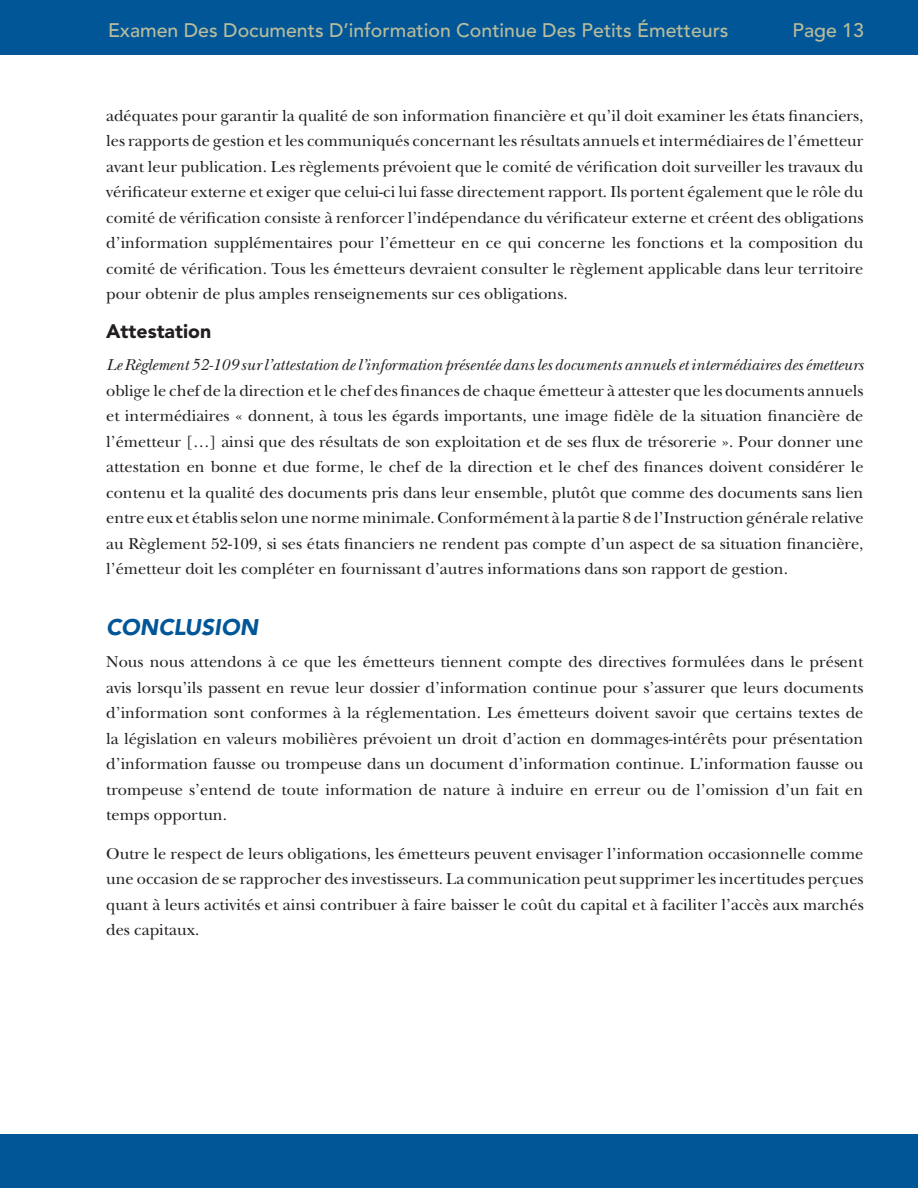
<style>
.page{position:relative;width:918px;height:1188px;background:#fff}
.page>*{position:absolute;margin:0;border:0;box-sizing:border-box;transform-origin:0 0}
.t1{font:italic 900 22.5px "Avenir";color:#015698}
.t2{font:500 19.5px "Avenir";color:#b9bd9b}
.t3{font:900 19.5px "Avenir";color:#231f20}
.t4{font:16.5px/25.5px "New Baskerville";color:#231f20;text-align:justify}
.t5{font:italic 16.5px "New Baskerville";color:#231f20}
</style>
<div class="page">
<div style="left:0;top:1134px;width:918px;height:54px;background:#015698"></div>
<div style="left:0;top:0;width:918px;height:55px;background:#015698"></div>
<p class="t2" style="left:108px;top:19px;width:622px">Examen Des Documents D’information Continue Des Petits Émetteurs</p>
<p class="t2" style="left:792px;top:19px;width:71px">Page 13</p>
<p class="t4" style="left:106px;top:103px;width:759px">adéquates pour garantir la qualité de son information financière et qu’il doit examiner les états financiers, les rapports de gestion et les communiqués concernant les résultats annuels et intermédiaires de l’émetteur avant leur publication. Les règlements prévoient que le comité de vérification doit surveiller les travaux du vérificateur externe et exiger que celui-ci lui fasse directement rapport. Ils portent également que le rôle du comité de vérification consiste à renforcer l’indépendance du vérificateur externe et créent des obligations d’information supplémentaires pour l’émetteur en ce qui concerne les fonctions et la composition du comité de vérification. Tous les émetteurs devraient consulter le règlement applicable dans leur territoire pour obtenir de plus amples renseignements sur ces obligations.</p>
<p class="t3" style="left:106px;top:320px;width:107px">Attestation</p>
<p class="t5" style="left:106px;top:355px;width:759px">Le Règlement 52-109 sur l’attestation de l’information présentée dans les documents annuels et intermédiaires des émetteurs</p>
<p class="t4" style="left:106px;top:378px;width:759px">oblige le chef de la direction et le chef des finances de chaque émetteur à attester que les documents annuels et intermédiaires « donnent, à tous les égards importants, une image fidèle de la situation financière de l’émetteur […] ainsi que des résultats de son exploitation et de ses flux de trésorerie ». Pour donner une attestation en bonne et due forme, le chef de la direction et le chef des finances doivent considérer le contenu et la qualité des documents pris dans leur ensemble, plutôt que comme des documents sans lien entre eux et établis selon une norme minimale. Conformément à la partie 8 de l’Instruction générale relative au Règlement 52-109, si ses états financiers ne rendent pas compte d’un aspect de sa situation financière, l’émetteur doit les compléter en fournissant d’autres informations dans son rapport de gestion.</p>
<h1 class="t1" style="left:106px;top:614px;width:154px">CONCLUSION</h1>
<p class="t4" style="left:106px;top:649px;width:759px">Nous nous attendons à ce que les émetteurs tiennent compte des directives formulées dans le présent avis lorsqu’ils passent en revue leur dossier d’information continue pour s’assurer que leurs documents d’information sont conformes à la réglementation. Les émetteurs doivent savoir que certains textes de la législation en valeurs mobilières prévoient un droit d’action en dommages-intérêts pour présentation d’information fausse ou trompeuse dans un document d’information continue. L’information fausse ou trompeuse s’entend de toute information de nature à induire en erreur ou de l’omission d’un fait en temps opportun.</p>
<p class="t4" style="left:106px;top:841px;width:759px">Outre le respect de leurs obligations, les émetteurs peuvent envisager l’information occasionnelle comme une occasion de se rapprocher des investisseurs. La communication peut supprimer les incertitudes perçues quant à leurs activités et ainsi contribuer à faire baisser le coût du capital et à faciliter l’accès aux marchés des capitaux.</p>
</div>
